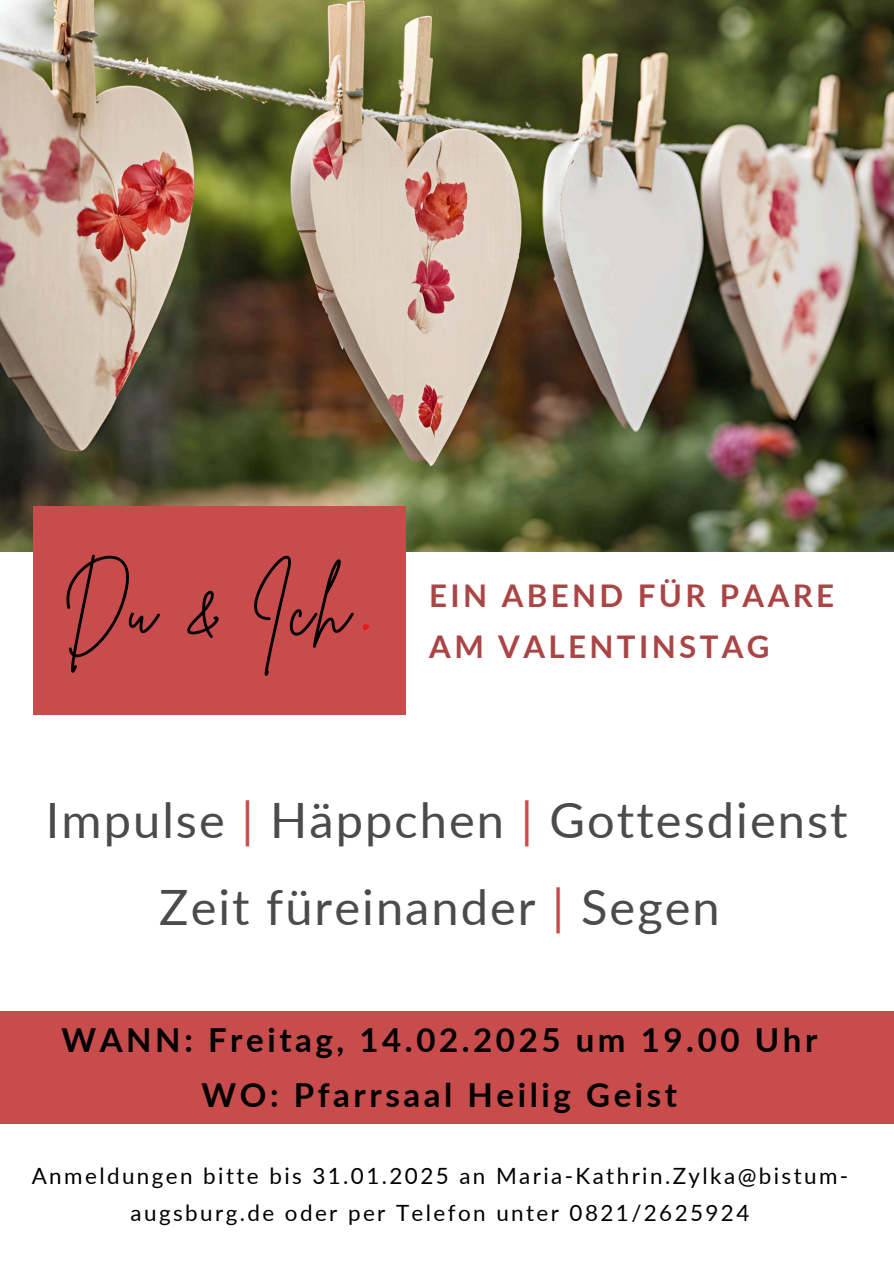
<style>
.page{position:relative;width:894px;height:1264px;background:#fff}
.page>*{position:absolute;margin:0;border:0;box-sizing:border-box;transform-origin:0 0}
.t1{font:74.25px "Brittany Signature";color:#000}
.t2{font:48.75px "Lato";letter-spacing:.04em;color:#4b4b4b}
.t3{font:700 33px/54.4px "Lato";letter-spacing:.11em;color:#000;text-align:center}
.t4{font:700 31.2px/50.7px "Lato";letter-spacing:.11em;color:#ab4545}
.t5{font:22.35px/36.6px "Lato";letter-spacing:.11em;color:#000;text-align:center}
.s1{color:#c84c4c}
</style>
<div class="page">
<div style="left:0;top:1011px;width:893px;height:112px;background:#c84c4c"></div>
<img style="left:0;top:0;width:893px;height:551px">
<div style="left:34px;top:506px;width:371px;height:209px;background:#c84c4c"></div>
<svg style="left:363px;top:624px;width:6px;height:6px"></svg>
<p class="t1" style="left:63px;top:559px;width:288px">Du &amp; Ich</p>
<h3 class="t4" style="left:429px;top:570px;width:406px">EIN ABEND FÜR PAARE<br>AM VALENTINSTAG</h3>
<p class="t2" style="left:46px;top:790px;width:803px">Impulse <span class="s1">|</span> Häppchen <span class="s1">|</span> Gottesdienst</p>
<h1 class="t2" style="left:159px;top:876px;width:562px">Zeit füreinander <span class="s1">|</span> Segen</h1>
<h2 class="t3" style="left:61px;top:1012px;width:757px">WANN: Freitag, 14.02.2025 um 19.00 Uhr<br>WO: Pfarrsaal Heilig Geist</h2>
<p class="t5" style="left:32px;top:1157px;width:817px">Anmeldungen bitte bis 31.01.2025 an Maria-Kathrin.Zylka@bistum&shy;augsburg.de oder per Telefon unter 0821/2625924</p>
</div>
